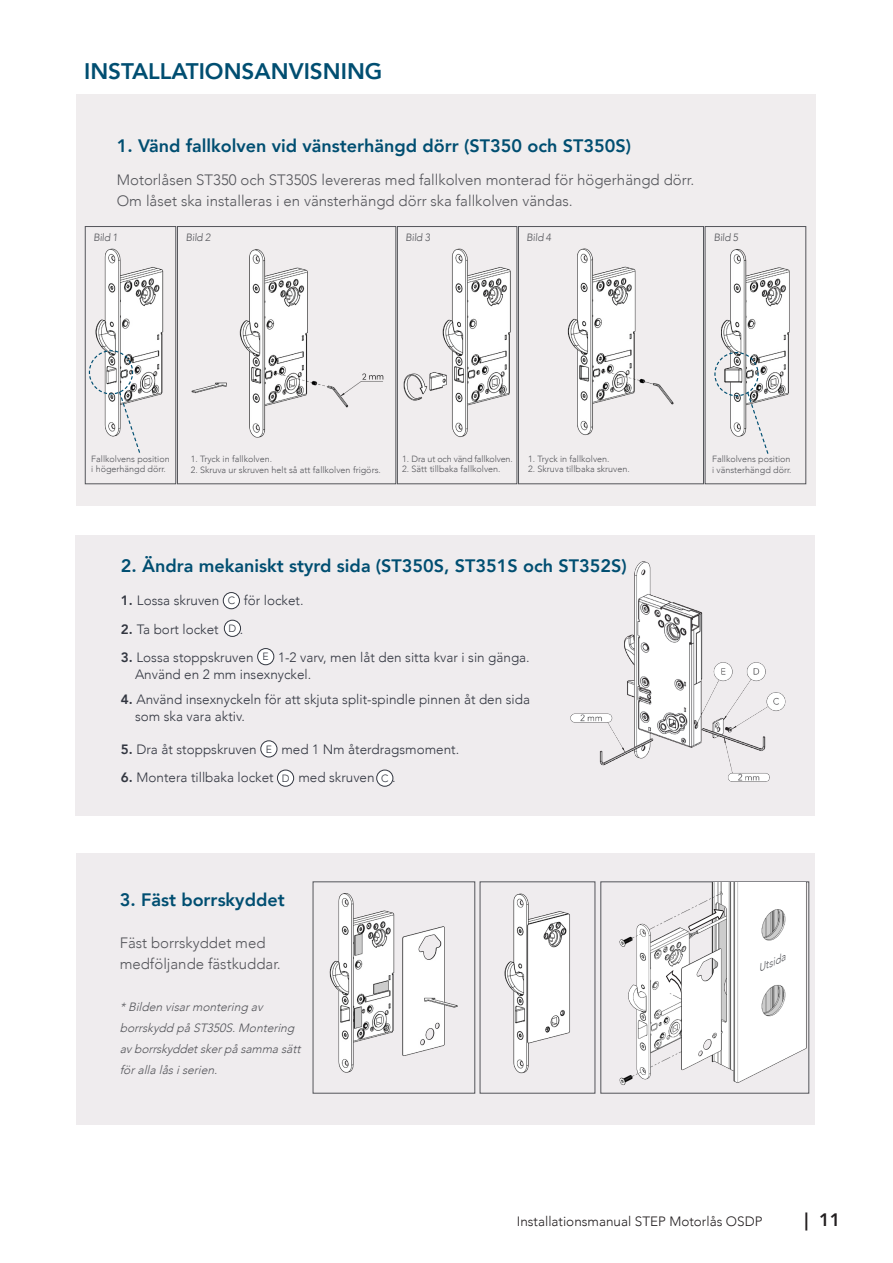
<style>
.page{position:relative;width:893px;height:1263px;background:#fff}
.page>*{position:absolute;margin:0;border:0;box-sizing:border-box;transform-origin:0 0}
.t1{font:800 22.5px "Avenir LT Com";color:#004e71}
.t2{font:800 18px "Avenir LT Com";color:#004e71}
.t3{font:800 18px "Avenir LT Com";color:#231f20}
.t4{font:300 15px/21px "Avenir LT Com";color:#54555a}
.t5{font:300 13.5px/16.5px "Avenir LT Com";color:#323640}
.t6{font:300 13.5px "Avenir LT Com";color:#231f20}
.t7{font:italic 300 12px/21px "Avenir LT Com";color:#54555a}
.t8{font:300 10.5px "Avenir LT Com";color:#54555a}
.t9{font:300 10.5px "Avenir LT Com";color:#323640}
.t10{font:italic 300 10.35px "Avenir LT Com";color:#54555a}
.t11{font:300 9px "Avenir LT Com";color:#54555a}
.t12{font:300 9px "Avenir LT Com";letter-spacing:-.02em;color:#54555a}
.s1{font-weight:800}
</style>
<div class="page">
<div style="left:76px;top:94px;width:739px;height:411px;background:#f0edee"></div>
<img style="left:192px;top:249px;width:192px;height:188px">
<img style="left:721px;top:249px;width:69px;height:151px">
<img style="left:95px;top:249px;width:69px;height:151px">
<div style="left:85px;top:226px;width:91px;height:258px;border:1px solid #54555a"></div>
<div style="left:397px;top:226px;width:120px;height:258px;border:1px solid #54555a"></div>
<div style="left:177px;top:226px;width:219px;height:258px;border:1px solid #54555a"></div>
<div style="left:705px;top:226px;width:101px;height:258px;border:1px solid #54555a"></div>
<img style="left:567px;top:248px;width:107px;height:188px">
<div style="left:518px;top:226px;width:186px;height:258px;border:1px solid #54555a"></div>
<svg style="left:88px;top:350px;width:53px;height:103px"></svg>
<svg style="left:714px;top:351px;width:55px;height:103px"></svg>
<img style="left:404px;top:249px;width:107px;height:188px">
<div style="left:76px;top:852px;width:739px;height:272px;background:#efecee"></div>
<img style="left:504px;top:894px;width:66px;height:180px">
<img style="left:329px;top:893px;width:129px;height:179px">
<div style="left:313px;top:881px;width:162px;height:212px;border:1px solid #54555a"></div>
<div style="left:600px;top:881px;width:209px;height:212px;border:1px solid #54555a"></div>
<img style="left:614px;top:882px;width:194px;height:210px">
<svg style="left:664px;top:966px;width:17px;height:32px"></svg>
<svg style="left:688px;top:909px;width:38px;height:24px"></svg>
<div style="left:76px;top:535px;width:739px;height:280px;background:#efecee"></div>
<img style="left:570px;top:561px;width:216px;height:221px">
<div style="left:223px;top:592px;width:16px;height:17px;background:#fff;border-radius:50%"></div>
<div style="left:223px;top:592px;width:17px;height:17px;border:1px solid #323640;border-radius:50%"></div>
<div style="left:224px;top:620px;width:17px;height:16px;background:#fff;border-radius:50%"></div>
<div style="left:224px;top:620px;width:17px;height:17px;border:1px solid #323640;border-radius:50%"></div>
<div style="left:258px;top:648px;width:16px;height:17px;background:#fff;border-radius:50%"></div>
<div style="left:257px;top:648px;width:17px;height:17px;border:1px solid #323640;border-radius:50%"></div>
<div style="left:261px;top:741px;width:16px;height:16px;background:#fff;border-radius:50%"></div>
<div style="left:261px;top:740px;width:16px;height:17px;border:1px solid #323640;border-radius:50%"></div>
<div style="left:277px;top:770px;width:17px;height:16px;background:#fff;border-radius:50%"></div>
<div style="left:277px;top:770px;width:17px;height:16px;border:1px solid #323640;border-radius:50%"></div>
<div style="left:377px;top:770px;width:16px;height:16px;background:#fff;border-radius:50%"></div>
<div style="left:376px;top:770px;width:17px;height:16px;border:1px solid #323640;border-radius:50%"></div>
<p class="t1" style="left:84px;top:57px;width:300px">INSTALLATIONSANVISNING</p>
<p class="t2" style="left:117px;top:135px;width:516px">1. Vänd fallkolven vid vänsterhängd dörr (ST350 och ST350S)</p>
<p class="t4" style="left:117px;top:169px;width:579px">Motorlåsen ST350 och ST350S levereras med fallkolven monterad för högerhängd dörr.</p>
<p class="t4" style="left:117px;top:190px;width:458px">Om låset ska installeras i en vänsterhängd dörr ska fallkolven vändas.</p>
<p class="t8" style="left:93px;top:231px;width:27px">Bild 1</p>
<p class="t8" style="left:186px;top:231px;width:27px">Bild 2</p>
<p class="t8" style="left:405px;top:231px;width:27px">Bild 3</p>
<p class="t8" style="left:527px;top:231px;width:27px">Bild 4</p>
<p class="t8" style="left:714px;top:231px;width:27px">Bild 5</p>
<p class="t11" style="left:91px;top:453px;width:80px">Fallkolvens position</p>
<p class="t11" style="left:91px;top:464px;width:76px">i högerhängd dörr.</p>
<p class="t11" style="left:191px;top:454px;width:83px">1. Tryck in fallkolven.</p>
<p class="t11" style="left:191px;top:464px;width:192px">2. Skruva ur skruven helt så att fallkolven frigörs.</p>
<p class="t12" style="left:402px;top:454px;width:112px">1. Dra ut och vänd fallkolven.</p>
<p class="t11" style="left:402px;top:464px;width:100px">2. Sätt tillbaka fallkolven.</p>
<p class="t11" style="left:528px;top:453px;width:83px">1. Tryck in fallkolven.</p>
<p class="t11" style="left:528px;top:464px;width:103px">2. Skruva tillbaka skruven.</p>
<p class="t2" style="left:121px;top:555px;width:507px">2. Ändra mekaniskt styrd sida (ST350S, ST351S och ST352S)</p>
<p class="t5" style="left:121px;top:592px;width:100px"><span class="s1">1.</span> Lossa skruven</p>
<p class="t5" style="left:244px;top:592px;width:61px">för locket.</p>
<p class="t9" style="left:228px;top:594px;width:9px">C</p>
<p class="t5" style="left:121px;top:621px;width:99px"><span class="s1">2.</span> Ta bort locket</p>
<p class="t5" style="left:240px;top:621px;width:5px">.</p>
<p class="t5" style="left:121px;top:649px;width:134px"><span class="s1">3.</span> Lossa stoppskruven</p>
<p class="t9" style="left:229px;top:622px;width:9px">D</p>
<p class="t5" style="left:135px;top:649px;width:396px;text-indent:143px">1-2 varv, men låt den sitta kvar i sin gänga.<br>Använd en 2 mm insexnyckel.</p>
<p class="t5" style="left:121px;top:691px;width:411px"><span class="s1">4.</span> Använd insexnyckeln för att skjuta split-spindle pinnen åt den sida</p>
<p class="t5" style="left:135px;top:708px;width:111px">som ska vara aktiv.</p>
<p class="t5" style="left:121px;top:741px;width:137px"><span class="s1">5.</span> Dra åt stoppskruven</p>
<p class="t5" style="left:281px;top:741px;width:179px">med 1 Nm återdragsmoment.</p>
<p class="t5" style="left:121px;top:769px;width:154px"><span class="s1">6.</span> Montera tillbaka locket</p>
<p class="t5" style="left:298px;top:769px;width:78px">med skruven</p>
<p class="t5" style="left:392px;top:769px;width:5px">.</p>
<p class="t9" style="left:263px;top:650px;width:8px">E</p>
<p class="t9" style="left:266px;top:743px;width:8px">E</p>
<p class="t9" style="left:282px;top:772px;width:9px">D</p>
<p class="t9" style="left:381px;top:772px;width:9px">C</p>
<p class="t2" style="left:120px;top:889px;width:166px">3. Fäst borrskyddet</p>
<p class="t4" style="left:120px;top:932px;width:163px">Fäst borrskyddet med medföljande fästkuddar.</p>
<p class="t7" style="left:120px;top:996px;width:148px">*Bilden visarmontering av</p>
<p class="t7" style="left:120px;top:1017px;width:185px">borrskydd på ST350S.Montering avborrskyddetskerpåsammasätt föralla låsiserien.</p>
<p class="t11" style="left:712px;top:454px;width:80px">Fallkolvens position</p>
<p class="t11" style="left:712px;top:464px;width:81px">i vänsterhängd dörr.</p>
<p class="t10" style="left:755px;top:964px;width:31px;rotate:-26deg">Utsida</p>
<p class="t6" style="left:517px;top:1213px;width:247px">Installationsmanual STEP Motorlås OSDP</p>
<h2 class="t3" style="left:805px;top:1208px;width:37px">| 11</h2>
</div>
